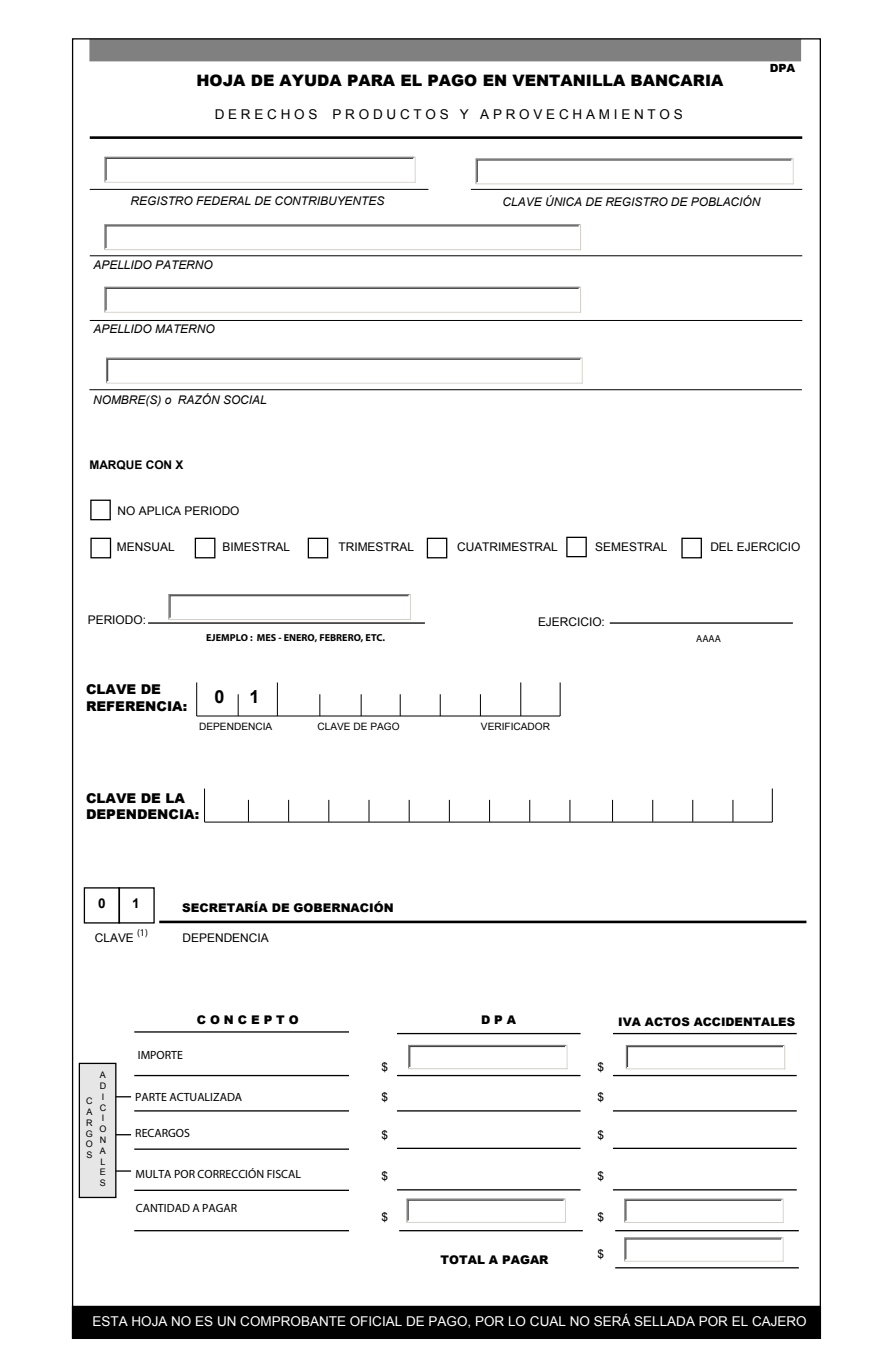
<style>
.page{position:relative;width:893px;height:1372px;background:#fff}
.page>*{position:absolute;margin:0;border:0;box-sizing:border-box;transform-origin:0 0}
.t1{font:700 18px "Arial";color:#000}
.t2{font:900 15.75px "Arial";color:#000}
.t3{font:13.5px "Arial";color:#fff}
.t4{font:900 13.5px/16.2px "Arial";color:#000}
.t5{font:13.5px "Arial";color:#000}
.t6{font:700 13.5px "Arial";color:#000}
.t7{font:11.92px "Arial";color:#000}
.t8{font:italic 11.92px "Arial";color:#000}
.t9{font:11.92px "Myriad Pro";color:#000}
.t10{font:900 11.92px "Arial";color:#000}
.t11{font:700 11.92px "Arial";color:#000}
.t12{font:900 11.7px "Arial";color:#000}
.t13{font:900 11.25px "Arial";color:#000}
.t14{font:10.12px "Arial";color:#000}
.t15{font:700 10.12px "Myriad Pro";color:#000}
.t16{font:10.12px "Myriad Pro";color:#000}
.t17{font:9px/10.8px "Arial";color:#000;text-align:justify}
</style>
<div class="page">
<div style="left:79px;top:1063px;width:37px;height:134px;background:#e6e6e6"></div>
<div style="left:79px;top:1062px;width:37px;height:135px;border:1px solid #000"></div>
<svg style="left:89px;top:136px;width:714px;height:3px;background:#222"></svg>
<svg style="left:159px;top:920px;width:648px;height:4px;background:#595959"></svg>
<svg style="left:134px;top:1074px;width:215px;height:2px"></svg>
<svg style="left:134px;top:1031px;width:215px;height:2px"></svg>
<svg style="left:397px;top:1032px;width:184px;height:2px"></svg>
<svg style="left:134px;top:1110px;width:215px;height:2px"></svg>
<svg style="left:115px;top:1133px;width:17px;height:2px"></svg>
<svg style="left:115px;top:1095px;width:17px;height:2px"></svg>
<svg style="left:115px;top:1169px;width:17px;height:3px"></svg>
<svg style="left:134px;top:1148px;width:215px;height:2px"></svg>
<svg style="left:134px;top:1189px;width:215px;height:2px"></svg>
<svg style="left:397px;top:1110px;width:184px;height:2px"></svg>
<svg style="left:397px;top:1147px;width:184px;height:2px"></svg>
<svg style="left:397px;top:1189px;width:184px;height:1px"></svg>
<svg style="left:134px;top:1230px;width:215px;height:1px"></svg>
<svg style="left:399px;top:1230px;width:184px;height:1px"></svg>
<svg style="left:613px;top:1032px;width:184px;height:2px"></svg>
<svg style="left:613px;top:1110px;width:184px;height:2px"></svg>
<svg style="left:613px;top:1147px;width:184px;height:2px"></svg>
<svg style="left:613px;top:1189px;width:184px;height:1px"></svg>
<div style="left:89px;top:39px;width:712px;height:22px;background:#808080"></div>
<svg style="left:609px;top:622px;width:184px;height:2px"></svg>
<svg style="left:204px;top:788px;width:569px;height:34px"></svg>
<svg style="left:196px;top:682px;width:365px;height:35px"></svg>
<div style="left:195px;top:537px;width:20px;height:21px;border:1px solid #000"></div>
<div style="left:90px;top:537px;width:21px;height:21px;border:1px solid #000"></div>
<div style="left:90px;top:499px;width:21px;height:21px;border:1px solid #000"></div>
<div style="left:566px;top:536px;width:21px;height:21px;border:1px solid #000"></div>
<div style="left:427px;top:537px;width:20px;height:21px;border:1px solid #000"></div>
<div style="left:681px;top:537px;width:21px;height:21px;border:1px solid #000"></div>
<div style="left:308px;top:537px;width:20px;height:21px;border:1px solid #000"></div>
<div style="left:84px;top:887px;width:36px;height:36px;border:1px solid #000"></div>
<div style="left:73px;top:1306px;width:747px;height:31px;background:#000"></div>
<div style="left:72px;top:1305px;width:749px;height:33px;border:1px solid #000"></div>
<svg style="left:397px;top:1044px;width:184px;height:32px"></svg>
<svg style="left:406px;top:1198px;width:160px;height:25px"></svg>
<svg style="left:624px;top:1198px;width:160px;height:25px"></svg>
<svg style="left:613px;top:1045px;width:184px;height:31px"></svg>
<svg style="left:89px;top:156px;width:340px;height:34px"></svg>
<svg style="left:470px;top:158px;width:333px;height:32px"></svg>
<svg style="left:89px;top:224px;width:714px;height:33px"></svg>
<svg style="left:89px;top:286px;width:714px;height:35px"></svg>
<svg style="left:89px;top:357px;width:713px;height:33px"></svg>
<svg style="left:615px;top:1230px;width:184px;height:38px"></svg>
<svg style="left:148px;top:594px;width:277px;height:30px"></svg>
<h2 class="t2" style="left:196px;top:69px;width:528px">HOJA DE AYUDA PARA EL PAGO EN VENTANILLA BANCARIA</h2>
<p class="t5" style="left:215px;top:105px;width:470px">D E R E C H O S P R O D U C T O S Y A P R O V E C H A M I E N T O S</p>
<p class="t13" style="left:770px;top:59px;width:27px">DPA</p>
<p class="t8" style="left:131px;top:193px;width:255px">REGISTRO FEDERAL DE CONTRIBUYENTES</p>
<p class="t8" style="left:503px;top:194px;width:259px">CLAVE ÚNICA DE REGISTRO DE POBLACIÓN</p>
<p class="t8" style="left:93px;top:257px;width:121px">APELLIDO PATERNO</p>
<p class="t8" style="left:93px;top:321px;width:123px">APELLIDO MATERNO</p>
<p class="t8" style="left:93px;top:391px;width:175px">NOMBRE(S) o RAZÓN SOCIAL</p>
<p class="t11" style="left:89px;top:456px;width:96px">MARQUE CON X</p>
<p class="t7" style="left:118px;top:502px;width:123px">NO APLICA PERIODO</p>
<p class="t7" style="left:117px;top:538px;width:59px">MENSUAL</p>
<p class="t7" style="left:223px;top:538px;width:69px">BIMESTRAL</p>
<p class="t7" style="left:710px;top:538px;width:92px">DEL EJERCICIO</p>
<p class="t7" style="left:338px;top:538px;width:77px">TRIMESTRAL</p>
<p class="t7" style="left:457px;top:538px;width:102px">CUATRIMESTRAL</p>
<p class="t7" style="left:595px;top:538px;width:74px">SEMESTRAL</p>
<p class="t7" style="left:88px;top:611px;width:60px">PERIODO:</p>
<p class="t15" style="left:206px;top:631px;width:180px">EJEMPLO : MES - ENERO, FEBRERO, ETC.</p>
<p class="t7" style="left:538px;top:614px;width:68px">EJERCICIO:</p>
<p class="t4" style="left:86px;top:681px;width:103px">CLAVE DE<br>REFERENCIA:</p>
<h1 class="t1" style="left:214px;top:685px;width:12px">0</h1>
<h1 class="t1" style="left:249px;top:685px;width:12px">1</h1>
<p class="t14" style="left:199px;top:719px;width:75px">DEPENDENCIA</p>
<p class="t14" style="left:317px;top:720px;width:84px">CLAVE DE PAGO</p>
<p class="t14" style="left:481px;top:719px;width:71px">VERIFICADOR</p>
<p class="t4" style="left:86px;top:789px;width:115px">CLAVE DE LA<br>DEPENDENCIA:</p>
<p class="t6" style="left:98px;top:894px;width:9px">0</p>
<p class="t6" style="left:132px;top:894px;width:9px">1</p>
<p class="t10" style="left:182px;top:898px;width:213px">SECRETARÍA DE GOBERNACIÓN</p>
<p class="t16" style="left:137px;top:926px;width:12px">(1)</p>
<p class="t7" style="left:95px;top:930px;width:41px">CLAVE</p>
<p class="t7" style="left:183px;top:929px;width:88px">DEPENDENCIA</p>
<p class="t16" style="left:696px;top:633px;width:26px">AAAA</p>
<p class="t17" style="left:99px;top:1069px;width:9px;text-align:left">A<br>D<br>I<br>C<br>I<br>O<br>N<br>A<br>L<br>E<br>S</p>
<p class="t17" style="left:86px;top:1095px;width:9px">C A R G O S</p>
<p class="t9" style="left:138px;top:1048px;width:47px">IMPORTE</p>
<p class="t10" style="left:197px;top:1011px;width:103px">C O N C E P T O</p>
<p class="t10" style="left:481px;top:1011px;width:37px">D P A</p>
<p class="t12" style="left:618px;top:1012px;width:178px">IVA ACTOS ACCIDENTALES</p>
<p class="t7" style="left:381px;top:1058px;width:8px">$</p>
<p class="t7" style="left:597px;top:1058px;width:8px">$</p>
<p class="t9" style="left:135px;top:1090px;width:109px">PARTE ACTUALIZADA</p>
<p class="t9" style="left:135px;top:1126px;width:56px">RECARGOS</p>
<p class="t7" style="left:381px;top:1089px;width:8px">$</p>
<p class="t7" style="left:381px;top:1126px;width:8px">$</p>
<p class="t9" style="left:135px;top:1166px;width:167px">MULTA POR CORRECCIÓN FISCAL</p>
<p class="t7" style="left:381px;top:1167px;width:8px">$</p>
<p class="t9" style="left:136px;top:1201px;width:103px">CANTIDAD A PAGAR</p>
<p class="t7" style="left:381px;top:1208px;width:8px">$</p>
<p class="t10" style="left:440px;top:1250px;width:109px">TOTAL A PAGAR</p>
<p class="t7" style="left:597px;top:1089px;width:8px">$</p>
<p class="t7" style="left:597px;top:1126px;width:8px">$</p>
<p class="t7" style="left:597px;top:1167px;width:8px">$</p>
<p class="t7" style="left:597px;top:1208px;width:8px">$</p>
<p class="t7" style="left:597px;top:1245px;width:8px">$</p>
<p class="t3" style="left:92px;top:1312px;width:716px">ESTA HOJA NO ES UN COMPROBANTE OFICIAL DE PAGO, POR LO CUAL NO SERÁ SELLADA POR EL CAJERO</p>
</div>
